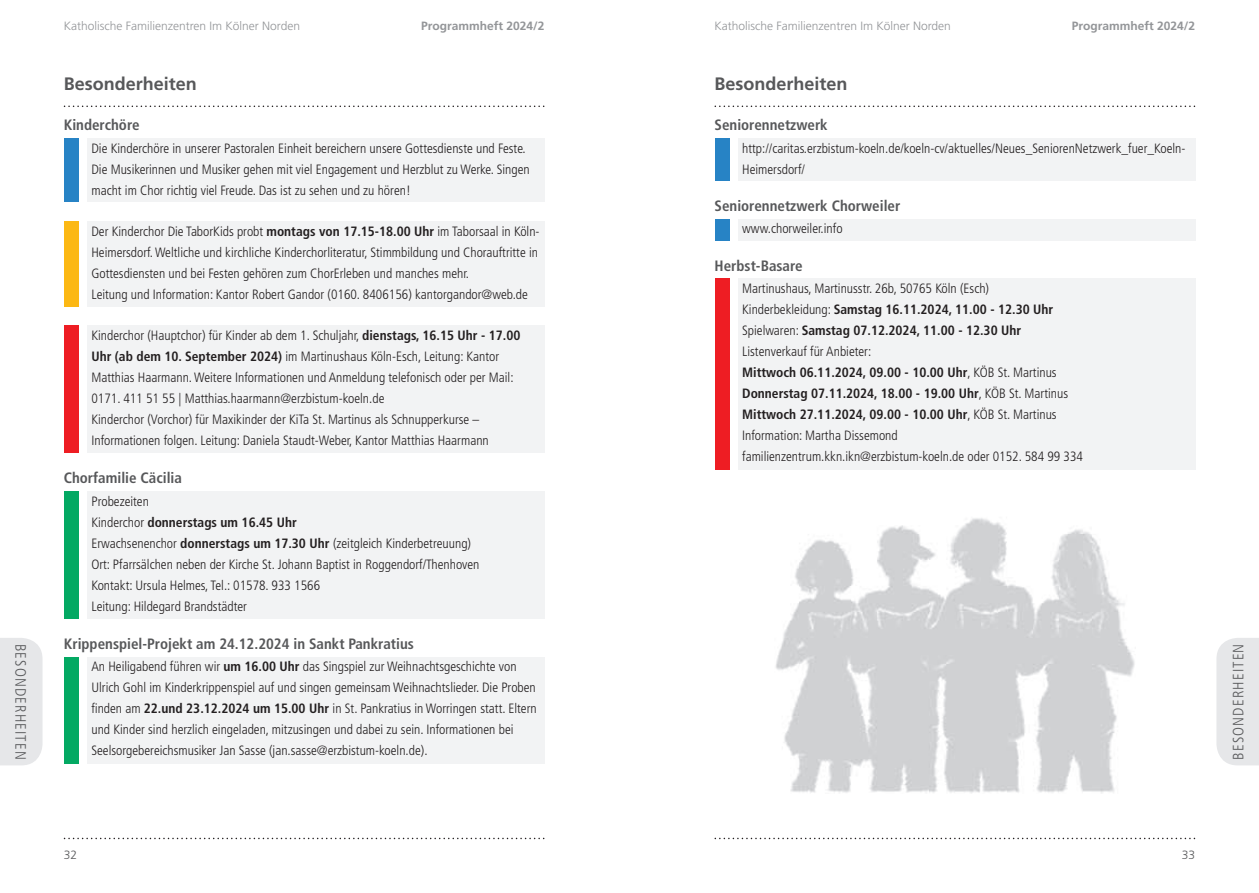
<style>
.page{position:relative;width:1259px;height:893px;background:#fff}
.page>*{position:absolute;margin:0;border:0;box-sizing:border-box;transform-origin:0 0}
.t1{font:700 18px "Frutiger LT Std";color:#57585a}
.t2{font:700 condensed 15px "Frutiger LT Std";color:#57585a}
.t3{font:300 condensed 15px "Frutiger LT Std";letter-spacing:.075em;color:#57585a}
.t4{font:300 condensed 13.5px/21px "Frutiger LT Std";color:#231f20}
.t5{font:300 12px "Frutiger LT Std";color:#939598}
.t6{font:700 12px "Frutiger LT Std";color:#939598}
.t7{font:300 12px "Frutiger LT Std";color:#57585a}
.s1{font-weight:700}
</style>
<div class="page">
<svg style="left:714px;top:106px;width:481px;height:1px"></svg>
<svg style="left:714px;top:838px;width:481px;height:1px"></svg>
<div style="left:1216px;top:638px;width:43px;height:127px;background:#e6e7e9"></div>
<div style="left:714px;top:138px;width:15px;height:43px;background:#2783c5"></div>
<div style="left:714px;top:219px;width:15px;height:21px;background:#2783c5"></div>
<div style="left:714px;top:279px;width:15px;height:191px;background:#ee1d23"></div>
<svg style="left:64px;top:106px;width:480px;height:1px"></svg>
<svg style="left:64px;top:838px;width:480px;height:1px"></svg>
<div style="left:0;top:638px;width:43px;height:127px;background:#e6e7e9"></div>
<div style="left:87px;top:138px;width:457px;height:64px;background:#f2f3f4"></div>
<div style="left:87px;top:221px;width:457px;height:85px;background:#f2f3f4"></div>
<div style="left:87px;top:325px;width:457px;height:128px;background:#f2f3f4"></div>
<div style="left:738px;top:138px;width:457px;height:43px;background:#f2f3f4"></div>
<div style="left:87px;top:491px;width:457px;height:128px;background:#f2f3f4"></div>
<div style="left:87px;top:657px;width:457px;height:106px;background:#f2f3f4"></div>
<div style="left:738px;top:219px;width:457px;height:21px;background:#f2f3f4"></div>
<div style="left:738px;top:279px;width:457px;height:191px;background:#f2f3f4"></div>
<div style="left:64px;top:138px;width:15px;height:64px;background:#2783c5"></div>
<div style="left:64px;top:221px;width:15px;height:85px;background:#fcb814"></div>
<div style="left:64px;top:325px;width:15px;height:128px;background:#ee1d23"></div>
<div style="left:64px;top:491px;width:15px;height:128px;background:#03a963"></div>
<div style="left:64px;top:657px;width:15px;height:106px;background:#03a963"></div>
<img style="left:775px;top:518px;width:360px;height:275px">
<p class="t3" style="left:29px;top:644px;width:117px;rotate:90deg">BESONDERHEITEN</p>
<p class="t5" style="left:64px;top:19px;width:238px">Katholische Familienzentren Im Kölner Norden</p>
<p class="t6" style="left:421px;top:19px;width:125px">Programmheft 2024/2</p>
<h1 class="t1" style="left:64px;top:73px;width:135px">Besonderheiten</h1>
<p class="t2" style="left:64px;top:116px;width:77px">Kinderchöre</p>
<p class="t4" style="left:91px;top:138px;width:440px">Die Kinderchöre in unserer Pastoralen Einheit bereichern unsere Gottesdienste und Feste.<br>Die Musikerinnen und Musiker gehen mit viel Engagement und Herzblut zu Werke. Singen macht im Chor richtig viel Freude. Das ist zu sehen und zu hören!</p>
<p class="t4" style="left:91px;top:221px;width:450px">Der Kinderchor Die TaborKids probt <span class="s1">montags von 17.15-18.00 Uhr</span> im Taborsaal in Köln-Heimersdorf. Weltliche und kirchliche Kinderchorliteratur, Stimmbildung und Chorauftritte in Gottesdiensten und bei Festen gehören zum ChorErleben und manches mehr.<br>Leitung und Information: Kantor Robert Gandor (0160. 8406156) kantorgandor@web.de</p>
<p class="t4" style="left:91px;top:325px;width:430px">Kinderchor (Hauptchor) für Kinder ab dem 1. Schuljahr, <span class="s1">dienstags, 16.15 Uhr - 17.00<br>Uhr (ab dem 10. September 2024)</span> im Martinushaus Köln-Esch, Leitung: Kantor Matthias Haarmann. Weitere Informationen und Anmeldung telefonisch oder per Mail:<br>0171. 411 51 55 | Matthias.haarmann@erzbistum-koeln.de<br>Kinderchor (Vorchor) für Maxikinder der KiTa St. Martinus als Schnupperkurse – Informationen folgen. Leitung: Daniela Staudt-Weber, Kantor Matthias Haarmann</p>
<p class="t2" style="left:64px;top:469px;width:120px">Chorfamilie Cäcilia</p>
<p class="t4" style="left:91px;top:491px;width:389px">Probezeiten<br>Kinderchor <span class="s1">donnerstags um 16.45 Uhr<br></span>Erwachsenenchor <span class="s1">donnerstags um 17.30 Uhr</span> (zeitgleich Kinderbetreuung)<br>Ort: Pfarrsälchen neben der Kirche St. Johann Baptist in Roggendorf/Thenhoven Kontakt: Ursula Helmes, Tel.: 01578. 933 1566<br>Leitung: Hildegard Brandstädter</p>
<p class="t2" style="left:64px;top:635px;width:352px">Krippenspiel-Projekt am 24.12.2024 in Sankt Pankratius</p>
<p class="t4" style="left:91px;top:656px;width:447px">An Heiligabend führen wir <span class="s1">um 16.00 Uhr</span> das Singspiel zur Weihnachtsgeschichte von Ulrich Gohl im Kinderkrippenspiel auf und singen gemeinsam Weihnachtslieder. Die Proben finden am <span class="s1">22.und 23.12.2024 um 15.00 Uhr</span> in St. Pankratius in Worringen statt. Eltern und Kinder sind herzlich eingeladen, mitzusingen und dabei zu sein. Informationen bei Seelsorgebereichsmusiker Jan Sasse (jan.sasse@erzbistum-koeln.de).</p>
<p class="t7" style="left:64px;top:848px;width:15px">32</p>
<p class="t5" style="left:714px;top:19px;width:238px">Katholische Familienzentren Im Kölner Norden</p>
<p class="t6" style="left:1072px;top:19px;width:125px">Programmheft 2024/2</p>
<h1 class="t1" style="left:714px;top:73px;width:135px">Besonderheiten</h1>
<p class="t2" style="left:714px;top:116px;width:115px">Seniorennetzwerk</p>
<p class="t4" style="left:742px;top:138px;width:445px">http://caritas.erzbistum-koeln.de/koeln-cv/aktuelles/Neues_SeniorenNetzwerk_fuer_Koeln-<br>Heimersdorf/</p>
<p class="t2" style="left:714px;top:197px;width:187px">Seniorennetzwerk Chorweiler</p>
<p class="t4" style="left:742px;top:218px;width:102px">www.chorweiler.info</p>
<p class="t2" style="left:714px;top:257px;width:90px">Herbst-Basare</p>
<p class="t4" style="left:742px;top:278px;width:342px">Martinushaus, Martinusstr. 26b, 50765 Köln (Esch)<br>Kinderbekleidung: <span class="s1">Samstag 16.11.2024, 11.00 - 12.30 Uhr </span>Spielwaren: <span class="s1">Samstag 07.12.2024, 11.00 - 12.30 Uhr </span>Listenverkauf für Anbieter:<br><span class="s1">Mittwoch 06.11.2024, 09.00 - 10.00 Uhr</span>, KÖB St. Martinus <span class="s1">Donnerstag 07.11.2024, 18.00 - 19.00 Uhr</span>, KÖB St. Martinus <span class="s1">Mittwoch 27.11.2024, 09.00 - 10.00 Uhr</span>, KÖB St. Martinus Information: Martha Dissemond familienzentrum.kkn.ikn@erzbistum-koeln.de oder 0152. 584 99 334</p>
<p class="t7" style="left:1181px;top:848px;width:15px">33</p>
<p class="t3" style="left:1229px;top:759px;width:117px;rotate:-90deg">BESONDERHEITEN</p>
</div>
